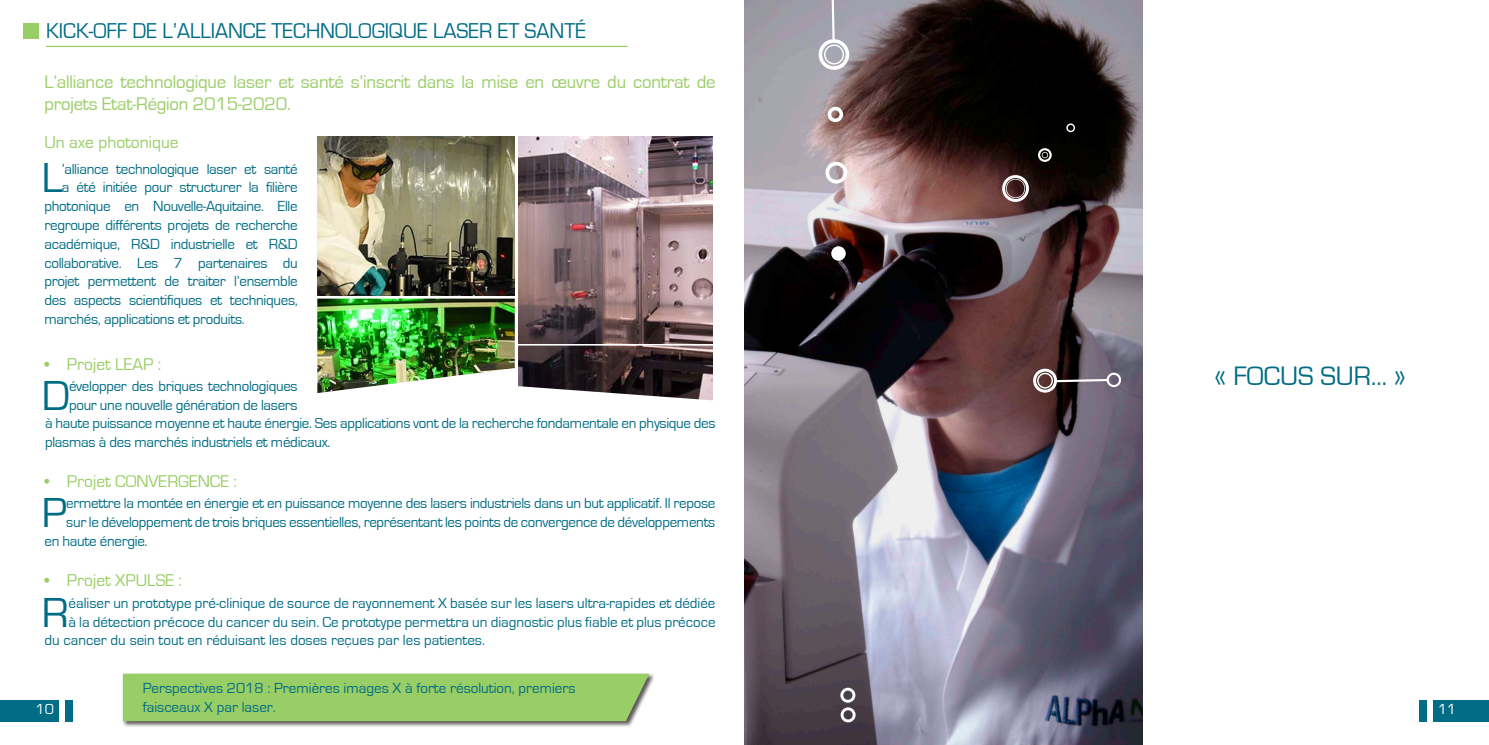
<style>
.page{position:relative;width:1489px;height:745px;background:#fff}
.page>*{position:absolute;margin:0;border:0;box-sizing:border-box;transform-origin:0 0}
.t1{font:43.12px "Eurostile";color:#006c85}
.t2{font:27.5px "Eurostile";color:#006c85}
.t3{font:22.12px "Eurostile";color:#006c85}
.t4{font:18.75px/22.5px "Eurostile";letter-spacing:-.01em;color:#99cd65}
.t5{font:17.5px "Eurostile";color:#99cd65}
.t6{font:15px/18.8px "Eurostile";letter-spacing:-.02em;color:#006c85}
.t7{font:15px/18.8px "Eurostile";color:#006c85}
.t8{font:15px "Eurostile";color:#fff}
</style>
<div class="page">
<div style="left:0;top:699px;width:58px;height:21px;background:#006c85"></div>
<div style="left:65px;top:699px;width:8px;height:21px;background:#006c85"></div>
<div style="left:1432px;top:699px;width:56px;height:21px;background:#006c85"></div>
<div style="left:1418px;top:699px;width:8px;height:21px;background:#006c85"></div>
<hr style="left:46px;top:46px;width:581px;height:1px;background:#99cd65">
<div style="left:23px;top:23px;width:15px;height:15px;background:#99cd65"></div>
<img style="left:317px;top:136px;width:198px;height:159px">
<img style="left:518px;top:136px;width:195px;height:207px">
<img style="left:317px;top:298px;width:198px;height:95px">
<img style="left:518px;top:345px;width:195px;height:55px">
<img style="left:744px;top:0;width:398px;height:744px">
<div style="left:831px;top:246px;width:14px;height:15px;background:#fff;border-radius:50%"></div>
<svg style="left:825px;top:162px;width:22px;height:21px"></svg>
<svg style="left:827px;top:107px;width:16px;height:15px"></svg>
<svg style="left:818px;top:0;width:31px;height:70px"></svg>
<svg style="left:840px;top:687px;width:15px;height:35px"></svg>
<svg style="left:1032px;top:368px;width:89px;height:24px;background:#74696f"></svg>
<svg style="left:1001px;top:175px;width:28px;height:27px"></svg>
<svg style="left:1037px;top:148px;width:14px;height:14px"></svg>
<svg style="left:1066px;top:123px;width:9px;height:9px"></svg>
<div style="left:121px;top:671px;width:534px;height:56px;background:#231f20;opacity:.75"></div>
<div style="left:123px;top:673px;width:526px;height:47px;background:#99cd65"></div>
<p class="t3" style="left:46px;top:19px;width:541px">KICK-OFF DE L’ALLIANCE TECHNOLOGIQUE LASER ET SANTÉ</p>
<p class="t4" style="left:44px;top:71px;width:672px">L’alliance technologique laser et santé s’inscrit dans la mise en œuvre du contrat de projets Etat-Région 2015-2020.</p>
<p class="t5" style="left:44px;top:133px;width:136px">Un axe photonique</p>
<p class="t1" style="left:42px;top:155px;width:22px">L</p>
<p class="t6" style="left:62px;top:159px;width:237px">’alliance technologique laser et santé</p>
<p class="t6" style="left:62px;top:178px;width:237px">a été initiée pour structurer la filière</p>
<p class="t6" style="left:44px;top:197px;width:255px">photonique en Nouvelle-Aquitaine. Elle</p>
<p class="t6" style="left:44px;top:216px;width:255px">regroupe différents projets de recherche</p>
<p class="t6" style="left:44px;top:234px;width:255px">académique, R&amp;D industrielle et R&amp;D</p>
<p class="t6" style="left:44px;top:253px;width:255px">collaborative. Les 7 partenaires du</p>
<p class="t6" style="left:44px;top:272px;width:255px">projet permettent de traiter l’ensemble</p>
<p class="t6" style="left:44px;top:291px;width:255px">des aspects scientifiques et techniques,</p>
<p class="t6" style="left:44px;top:309px;width:202px">marchés, applications et produits.</p>
<p class="t5" style="left:44px;top:354px;width:118px">• Projet LEAP :</p>
<p class="t1" style="left:42px;top:372px;width:30px">D</p>
<p class="t6" style="left:69px;top:377px;width:230px">évelopper des briques technologiques pour une nouvelle génération de lasers</p>
<p class="t6" style="left:45px;top:414px;width:672px">à haute puissance moyenne et haute énergie. Ses applications vont de la recherche fondamentale en physique des plasmas à des marchés industriels et médicaux.</p>
<p class="t5" style="left:44px;top:471px;width:194px">• Projet CONVERGENCE :</p>
<p class="t1" style="left:42px;top:489px;width:27px">P</p>
<p class="t6" style="left:66px;top:494px;width:650px">ermettre la montée en énergie et en puissance moyenne des lasers industriels dans un but applicatif. Il repose</p>
<p class="t6" style="left:66px;top:513px;width:650px">sur le développement de trois briques essentielles, représentant les points de convergence de développements</p>
<p class="t6" style="left:44px;top:531px;width:105px">en haute énergie.</p>
<p class="t5" style="left:44px;top:570px;width:139px">• Projet XPULSE :</p>
<p class="t1" style="left:42px;top:589px;width:28px">R</p>
<p class="t7" style="left:69px;top:593px;width:648px">éaliser un prototype pré-clinique de source de rayonnement X basée sur les lasers ultra-rapides et dédiée</p>
<p class="t7" style="left:69px;top:612px;width:648px">à la détection précoce du cancer du sein. Ce prototype permettra un diagnostic plus fiable et plus précoce</p>
<p class="t7" style="left:44px;top:631px;width:442px">du cancer du sein tout en réduisant les doses reçues par les patientes.</p>
<p class="t2" style="left:1214px;top:361px;width:193px">« FOCUS SUR... »</p>
<p class="t7" style="left:143px;top:678px;width:434px">Perspectives 2018 : Premières images X à forte résolution, premiers faisceaux X par laser.</p>
<p class="t8" style="left:35px;top:701px;width:20px">10</p>
<p class="t8" style="left:1437px;top:701px;width:20px">11</p>
</div>
